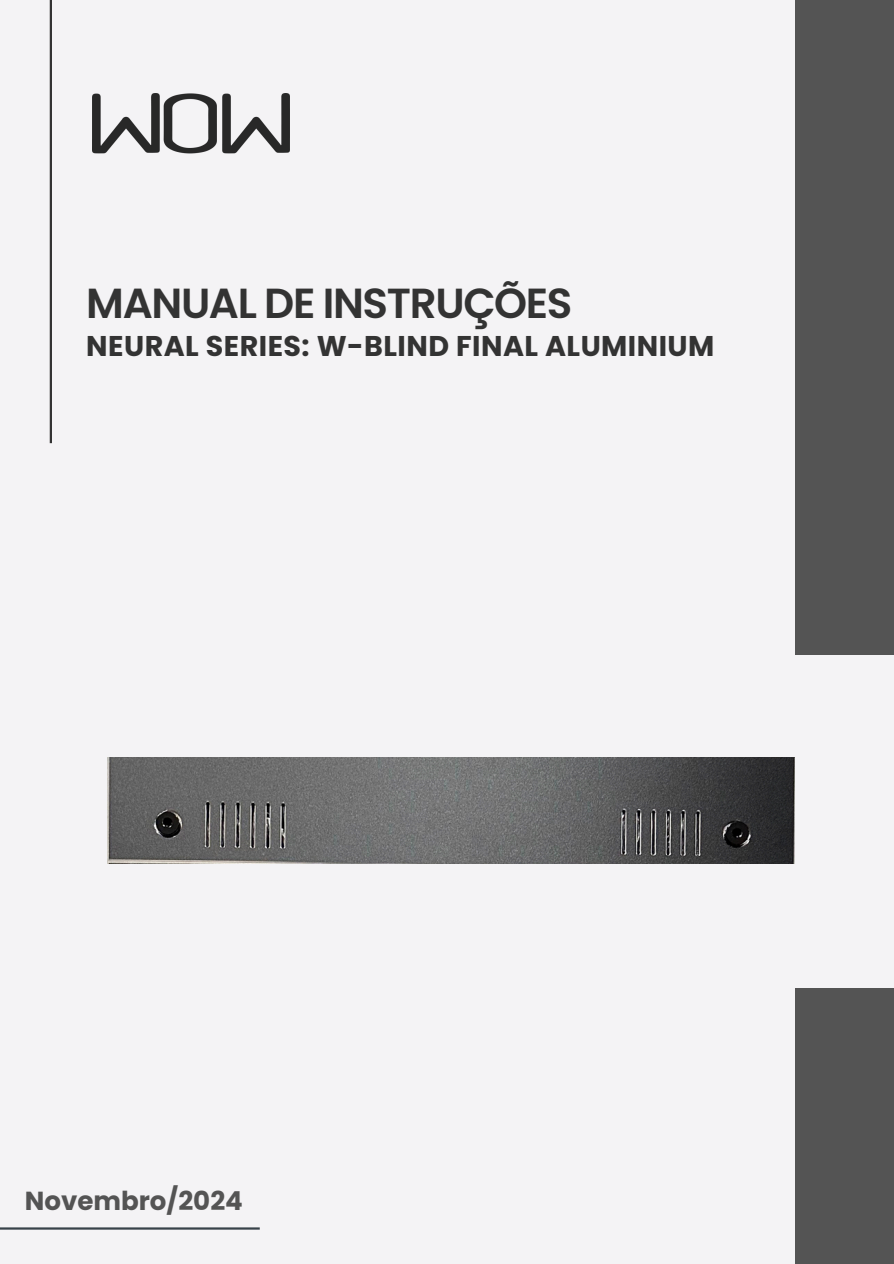
<style>
.page{position:relative;width:894px;height:1264px;background:#fff}
.page>*{position:absolute;margin:0;border:0;box-sizing:border-box;transform-origin:0 0}
.t1{font:600 42px "Poppins";letter-spacing:-.03em;color:#333}
.t2{font:700 28.5px "Poppins";letter-spacing:.015em;color:#333}
.t3{font:700 26.1px "Poppins";color:#545454}
</style>
<div class="page">
<div style="left:0;top:0;width:893px;height:1263px;background:#f4f3f5"></div>
<div style="left:794px;top:0;width:99px;height:1263px;background:#545454"></div>
<div style="left:595px;top:655px;width:298px;height:332px;background:#f4f3f5"></div>
<hr style="left:50px;top:0;width:2px;height:443px;background:#333">
<img style="left:93px;top:93px;width:197px;height:61px">
<hr style="left:0;top:1227px;width:260px;height:2px;background:#384249">
<img style="left:108px;top:757px;width:686px;height:106px">
<p class="t1" style="left:86px;top:273px;width:487px">MANUAL DE INSTRUÇÕES</p>
<p class="t2" style="left:86px;top:326px;width:629px">NEURAL SERIES: W-BLIND FINAL ALUMINIUM</p>
<h2 class="t3" style="left:25px;top:1182px;width:219px">Novembro/2024</h2>
</div>
